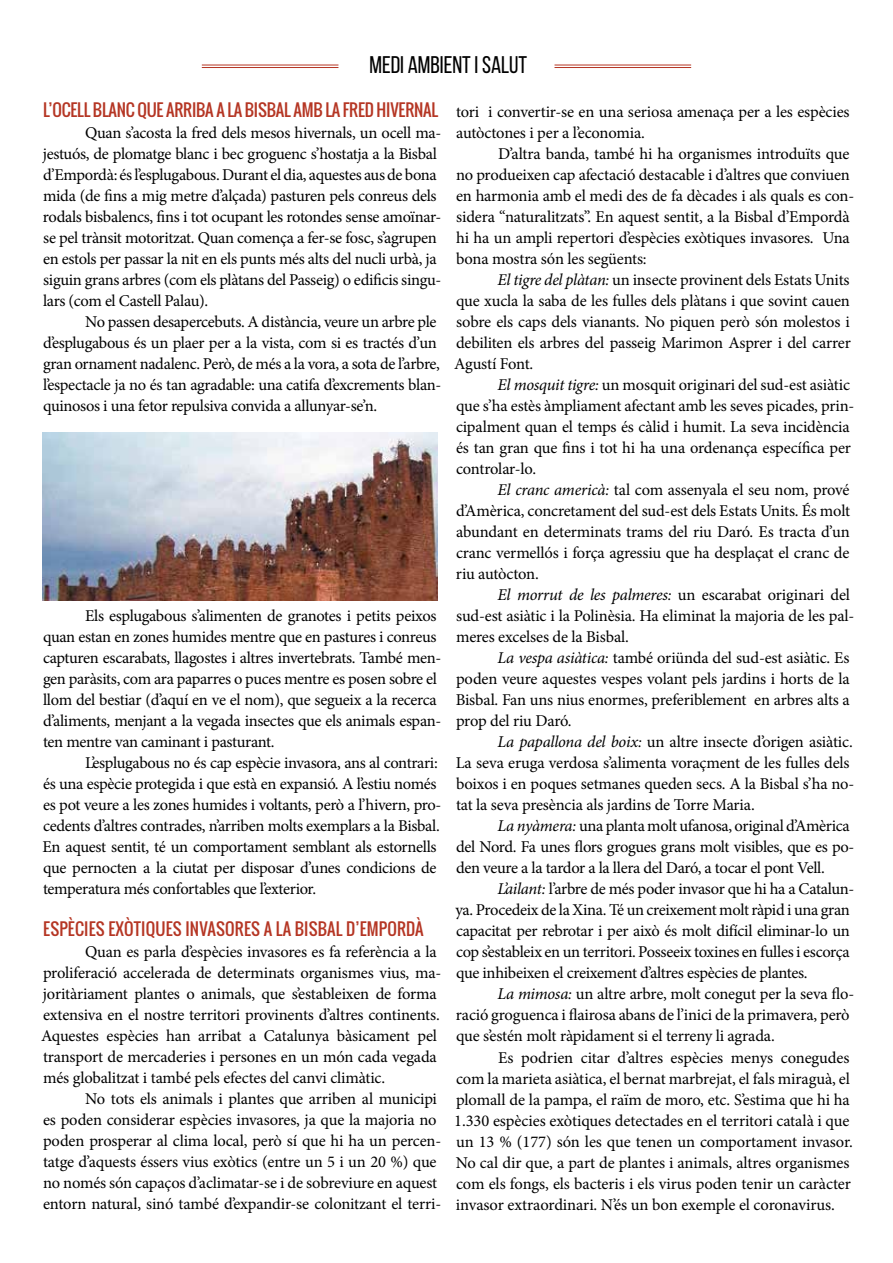
<style>
.page{position:relative;width:893px;height:1263px;background:#fff}
.page>*{position:absolute;margin:0;border:0;box-sizing:border-box;transform-origin:0 0}
.t1{font:24px "Bebas Neue";color:#000}
.t2{font:16.5px/21px "Minion Pro";letter-spacing:-.015em;color:#000}
.t3{font:16.5px "Oswald";letter-spacing:-.01em;color:#b53624}
.t4{font:16.5px "Oswald";letter-spacing:.01em;color:#b53624}
.s1{font-style:italic}
</style>
<div class="page">
<hr style="left:202px;top:65px;width:136px;height:1px;background:#b53624">
<hr style="left:202px;top:67px;width:136px;height:1px;background:#b53624">
<hr style="left:554px;top:65px;width:137px;height:1px;background:#b53624">
<hr style="left:554px;top:67px;width:137px;height:1px;background:#b53624">
<img style="left:43px;top:432px;width:394px;height:168px">
<h1 class="t1" style="left:369px;top:51px;width:159px">MEDI AMBIENT I SALUT</h1>
<p class="t3" style="left:43px;top:97px;width:396px">L’OCELL BLANC QUE ARRIBA A LA BISBAL AMB LA FRED HIVERNAL</p>
<p class="t2" style="left:43px;top:122px;width:400px;text-indent:42px">Quan s’acosta la fred dels mesos hivernals, un ocell ma&shy;jestuós, de plomatge blanc i bec groguenc s’hostatja a la Bisbal d’Empordà: és l’esplugabous. Durant el dia, aquestes aus de bona mida (de fins a mig metre d’alçada) pasturen pels conreus dels rodals bisbalencs, fins i tot ocupant les rotondes sense amoïnar&shy;se pel trànsit motoritzat. Quan comença a fer-se fosc, s’agrupen en estols per passar la nit en els punts més alts del nucli urbà, ja siguin grans arbres (com els plàtans del Passeig) o edificis singu&shy;lars (com el Castell Palau).</p>
<p class="t2" style="left:43px;top:311px;width:400px;text-indent:42px">No passen desapercebuts. A distància, veure un arbre ple d’esplugabous és un plaer per a la vista, com si es tractés d’un gran ornament nadalenc. Però, de més a la vora, a sota de l’arbre, l’espectacle ja no és tan agradable: una catifa d’excrements blan&shy;quinosos i una fetor repulsiva convida a allunyar-se’n.</p>
<p class="t2" style="left:43px;top:605px;width:400px;text-indent:42px">Els esplugabous s’alimenten de granotes i petits peixos quan estan en zones humides mentre que en pastures i conreus capturen escarabats, llagostes i altres invertebrats. També men&shy;gen paràsits, com ara paparres o puces mentre es posen sobre el llom del bestiar (d’aquí en ve el nom), que segueix a la recerca d’aliments, menjant a la vegada insectes que els animals espan&shy;ten mentre van caminant i pasturant.</p>
<p class="t2" style="left:43px;top:752px;width:400px;text-indent:43px">L’esplugabous no és cap espècie invasora, ans al contrari: és una espècie protegida i que està en expansió. A l’estiu només es pot veure a les zones humides i voltants, però a l’hivern, pro&shy;cedents d’altres contrades, n’arriben molts exemplars a la Bisbal.<br>En aquest sentit, té un comportament semblant als estornells que pernocten a la ciutat per disposar d’unes condicions de temperatura més confortables que l’exterior.</p>
<p class="t4" style="left:43px;top:917px;width:382px">ESPÈCIES EXÒTIQUES INVASORES A LA BISBAL D’EMPORDÀ</p>
<p class="t2" style="left:41px;top:941px;width:402px;text-indent:44px">Quan es parla d’espècies invasores es fa referència a la proliferació accelerada de determinats organismes vius, ma&shy;joritàriament plantes o animals, que s’estableixen de forma extensiva en el nostre territori provinents d’altres continents.<br>Aquestes espècies han arribat a Catalunya bàsicament pel transport de mercaderies i persones en un món cada vegada més globalitzat i també pels efectes del canvi climàtic.</p>
<p class="t2" style="left:43px;top:1088px;width:400px;text-indent:42px">No tots els animals i plantes que arriben al municipi es poden considerar espècies invasores, ja que la majoria no poden prosperar al clima local, però sí que hi ha un percen&shy;tatge d’aquests éssers vius exòtics (entre un 5 i un 20 %) que no només són capaços d’aclimatar-se i de sobreviure en aquest entorn natural, sinó també d’expandir-se colonitzant el terri-</p>
<p class="t2" style="left:456px;top:101px;width:395px">tori i convertir-se en una seriosa amenaça per a les espècies autòctones i per a l’economia.</p>
<p class="t2" style="left:456px;top:143px;width:400px;text-indent:42px">D’altra banda, també hi ha organismes introduïts que no produeixen cap afectació destacable i d’altres que conviuen en harmonia amb el medi des de fa dècades i als quals es con&shy;sidera “naturalitzats”. En aquest sentit, a la Bisbal d’Empordà hi ha un ampli repertori d’espècies exòtiques invasores. Una bona mostra són les següents:</p>
<p class="t2" style="left:454px;top:270px;width:398px;text-align:justify;text-indent:44px"><span class="s1">El tigre del plàtan:</span> un insecte provinent dels Estats Units que xucla la saba de les fulles dels plàtans i que sovint cauen sobre els caps dels vianants. No piquen però són molestos i debiliten els arbres del passeig Marimon Asprer i del carrer Agustí Font.</p>
<p class="t2" style="left:456px;top:375px;width:400px;text-indent:42px"><span class="s1">El mosquit tigre:</span> un mosquit originari del sud-est asiàtic que s’ha estès àmpliament afectant amb les seves picades, prin&shy;cipalment quan el temps és càlid i humit. La seva incidència és tan gran que fins i tot hi ha una ordenança específica per controlar-lo.</p>
<p class="t2" style="left:456px;top:480px;width:396px;text-align:justify;text-indent:42px"><span class="s1">El cranc americà:</span> tal com assenyala el seu nom, prové d’Amèrica, concretament del sud-est dels Estats Units. És molt abundant en determinats trams del riu Daró. Es tracta d’un cranc vermellós i força agressiu que ha desplaçat el cranc de riu autòcton.</p>
<p class="t2" style="left:456px;top:585px;width:400px;text-indent:42px"><span class="s1">El morrut de les palmeres:</span> un escarabat originari del sud-est asiàtic i la Polinèsia. Ha eliminat la majoria de les pal&shy;meres excelses de la Bisbal.</p>
<p class="t2" style="left:456px;top:648px;width:396px;text-align:justify;text-indent:42px"><span class="s1">La vespa asiàtica:</span> també oriünda del sud-est asiàtic. Es poden veure aquestes vespes volant pels jardins i horts de la Bisbal. Fan uns nius enormes, preferiblement en arbres alts a prop del riu Daró.</p>
<p class="t2" style="left:456px;top:732px;width:400px;text-indent:42px"><span class="s1">La papallona del boix:</span> un altre insecte d’origen asiàtic.<br>La seva eruga verdosa s’alimenta voraçment de les fulles dels boixos i en poques setmanes queden secs. A la Bisbal s’ha no&shy;tat la seva presència als jardins de Torre Maria.</p>
<p class="t2" style="left:456px;top:816px;width:400px;text-indent:41px"><span class="s1">La nyàmera:</span> una planta molt ufanosa, original d’Amèrica del Nord. Fa unes flors grogues grans molt visibles, que es po&shy;den veure a la tardor a la llera del Daró, a tocar el pont Vell.</p>
<p class="t2" style="left:455px;top:879px;width:401px;text-indent:42px"><span class="s1">L’ailant:</span> l’arbre de més poder invasor que hi ha a Catalun&shy;ya. Procedeix de la Xina. Té un creixement molt ràpid i una gran capacitat per rebrotar i per això és molt difícil eliminar-lo un cop s’estableix en un territori. Posseeix toxines en fulles i escorça que inhibeixen el creixement d’altres espècies de plantes.</p>
<p class="t2" style="left:456px;top:984px;width:400px;text-indent:42px"><span class="s1">La mimosa:</span> un altre arbre, molt conegut per la seva flo&shy;ració groguenca i flairosa abans de l’inici de la primavera, però que s’estén molt ràpidament si el terreny li agrada.</p>
<p class="t2" style="left:454px;top:1047px;width:400px;text-indent:44px">Es podrien citar d’altres espècies menys conegudes com la marieta asiàtica, el bernat marbrejat, el fals miraguà, el plomall de la pampa, el raïm de moro, etc. S’estima que hi ha 1.330 espècies exòtiques detectades en el territori català i que un 13 % (177) són les que tenen un comportament invasor.<br>No cal dir que, a part de plantes i animals, altres organismes com els fongs, els bacteris i els virus poden tenir un caràcter invasor extraordinari. N’és un bon exemple el coronavirus.</p>
</div>
